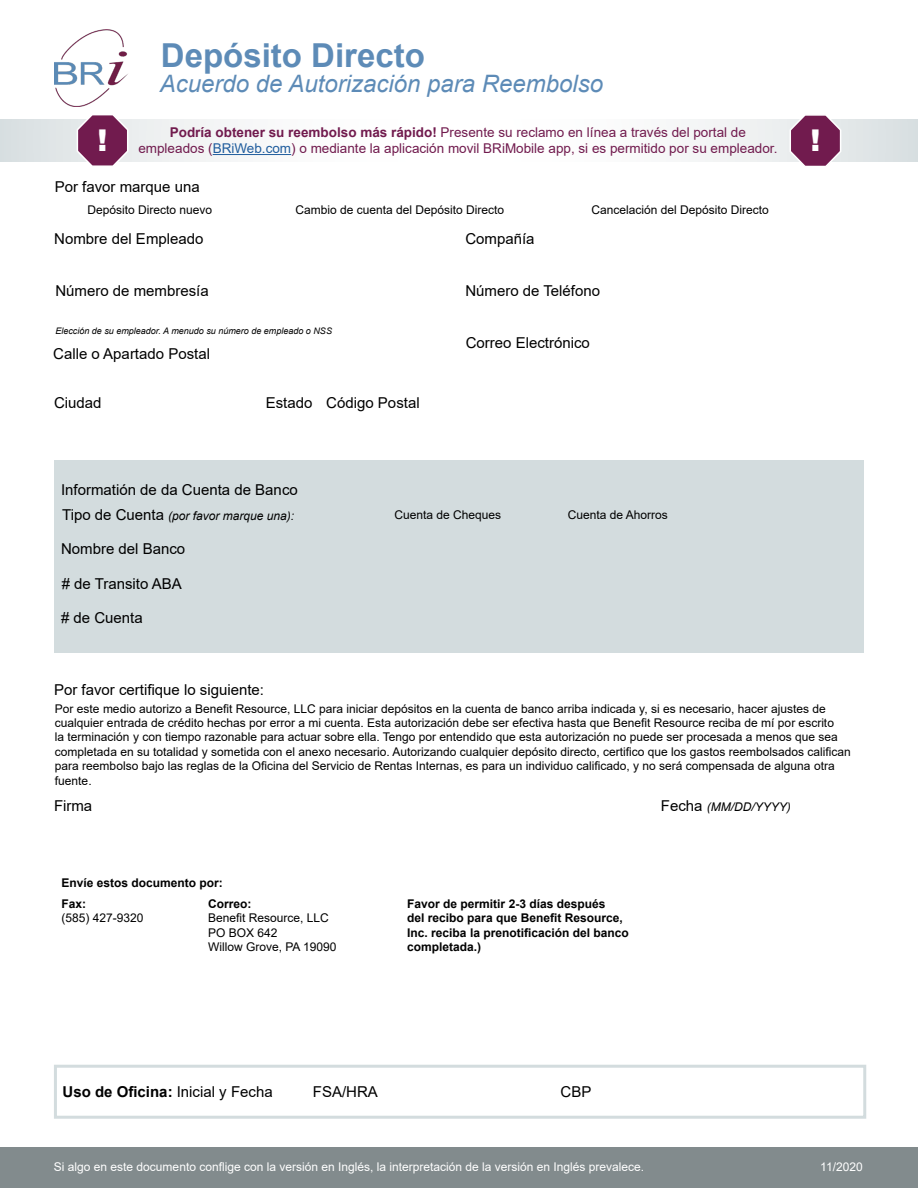
<style>
.page{position:relative;width:918px;height:1188px;background:#fff}
.page>*{position:absolute;margin:0;border:0;box-sizing:border-box;transform-origin:0 0}
.t1{font:700 33px "Arial";color:#5d8bb7}
.t2{font:900 30px "Arial";color:#fff}
.t3{font:italic 24px "Arial";color:#5d8bb7}
.t4{font:15px "Arial";color:#000}
.t5{font:700 15px "Arial";color:#000}
.t6{font:13.5px "Arial";color:#711b4e}
.t7{font:12px/14.4px "Arial";color:#000}
.t8{font:700 12px/14.4px "Arial";color:#000}
.t9{font:12px "Arial";color:#fff}
.t10{font:italic 12px "Arial";color:#000}
.t11{font:italic 9px "Arial";color:#000}
.s1{font-weight:700}
.s2{color:#215e9e}
.s3{font-style:normal;font-size:15px}
.s4{font-weight:400}
</style>
<div class="page">
<div style="left:54px;top:460px;width:810px;height:192px;background:#d3dcde"></div>
<div style="left:0;top:1148px;width:918px;height:40px;background:#828b8d"></div>
<img style="left:54px;top:30px;width:74px;height:76px">
<div style="left:54px;top:1065px;width:812px;height:54px;border:3px solid #d3dcde"></div>
<svg style="left:0;top:120px;width:918px;height:42px"></svg>
<hr style="left:213px;top:154px;width:78px;height:1px;background:#215e9e">
<svg style="left:76px;top:115px;width:53px;height:51px;background:#925278"></svg>
<svg style="left:789px;top:115px;width:53px;height:51px;background:#925278"></svg>
<h2 class="t2" style="left:98px;top:119px;width:11px">!</h2>
<h1 class="t1" style="left:161px;top:32px;width:266px">Depósito Directo</h1>
<h3 class="t3" style="left:160px;top:68px;width:445px">Acuerdo de Autorización para Reembolso</h3>
<p class="t6" style="left:170px;top:123px;width:578px"><span class="s1">Podría obtener su reembolso más rápido!</span> Presente su reclamo en línea a través del portal de</p>
<p class="t6" style="left:138px;top:139px;width:641px">empleados (<span class="s2">BRiWeb.com</span>) o mediante la aplicación movil BRiMobile app, si es permitido por su empleador.</p>
<p class="t4" style="left:55px;top:176px;width:147px">Por favor marque una</p>
<p class="t7" style="left:87px;top:202px;width:126px">Depósito Directo nuevo</p>
<p class="t7" style="left:296px;top:202px;width:210px">Cambio de cuenta del Depósito Directo</p>
<p class="t7" style="left:592px;top:202px;width:179px">Cancelación del Depósito Directo</p>
<p class="t4" style="left:54px;top:228px;width:151px">Nombre del Empleado</p>
<p class="t4" style="left:465px;top:228px;width:71px">Compañía</p>
<p class="t4" style="left:55px;top:281px;width:155px">Número de membresía</p>
<p class="t11" style="left:55px;top:325px;width:278px">Elección de su empleador. A menudo su número de empleado o NSS</p>
<p class="t4" style="left:53px;top:343px;width:158px">Calle o Apartado Postal</p>
<p class="t4" style="left:54px;top:393px;width:49px">Ciudad</p>
<p class="t4" style="left:266px;top:393px;width:155px">Estado Código Postal</p>
<p class="t4" style="left:465px;top:281px;width:136px">Número de Teléfono</p>
<p class="t4" style="left:466px;top:333px;width:126px">Correo Electrónico</p>
<p class="t4" style="left:61px;top:479px;width:238px">Informatión de da Cuenta de Banco</p>
<p class="t10" style="left:62px;top:508px;width:234px"><span class="s3">Tipo de Cuenta</span> (por favor marque una):</p>
<p class="t4" style="left:61px;top:539px;width:126px">Nombre del Banco</p>
<p class="t4" style="left:62px;top:573px;width:122px"># de Transito ABA</p>
<p class="t4" style="left:61px;top:607px;width:83px"># de Cuenta</p>
<p class="t4" style="left:54px;top:680px;width:212px">Por favor certifique lo siguiente:</p>
<p class="t7" style="left:394px;top:507px;width:108px">Cuenta de Cheques</p>
<p class="t7" style="left:568px;top:507px;width:102px">Cuenta de Ahorros</p>
<h2 class="t2" style="left:810px;top:119px;width:11px">!</h2>
<p class="t7" style="left:55px;top:701px;width:797px">Por este medio autorizo a Benefit Resource, LLC para iniciar depósitos en la cuenta de banco arriba indicada y, si es necesario, hacer ajustes de cualquier entrada de crédito hechas por error a mi cuenta. Esta autorización debe ser efectiva hasta que Benefit Resource reciba de mí por escrito<br>la terminación y con tiempo razonable para actuar sobre ella. Tengo por entendido que esta autorización no puede ser procesada a menos que sea completada en su totalidad y sometida con el anexo necesario. Autorizando cualquier depósito directo, certifico que los gastos reembolsados califican para reembolso bajo las reglas de la Oficina del Servicio de Rentas Internas, es para un individuo calificado, y no será compensada de alguna otra fuente.</p>
<p class="t4" style="left:54px;top:795px;width:40px">Firma</p>
<p class="t10" style="left:661px;top:799px;width:131px"><span class="s3">Fecha</span> (MM/DD/YYYY)</p>
<p class="t8" style="left:61px;top:873px;width:163px;line-height:20.7px">Envíe estos documento por:<br>Fax:</p>
<p class="t7" style="left:61px;top:911px;width:84px">(585) 427-9320</p>
<p class="t8" style="left:208px;top:897px;width:45px">Correo:</p>
<p class="t7" style="left:208px;top:911px;width:130px">Benefit Resource, LLC<br>PO BOX 642<br>Willow Grove, PA 19090</p>
<p class="t8" style="left:407px;top:897px;width:223px">Favor de permitir 2-3 días después<br>del recibo para que Benefit Resource,<br>Inc. reciba la prenotificación del banco completada.)</p>
<p class="t5" style="left:63px;top:1081px;width:212px">Uso de Oficina: <span class="s4">Inicial y Fecha</span></p>
<p class="t4" style="left:313px;top:1082px;width:67px">FSA/HRA</p>
<p class="t4" style="left:561px;top:1082px;width:32px">CBP</p>
<p class="t9" style="left:54px;top:1159px;width:592px">Si algo en este documento conflige con la versión en Inglés, la interpretación de la versión en Inglés prevalece.</p>
<p class="t9" style="left:820px;top:1158px;width:44px">11/2020</p>
</div>
